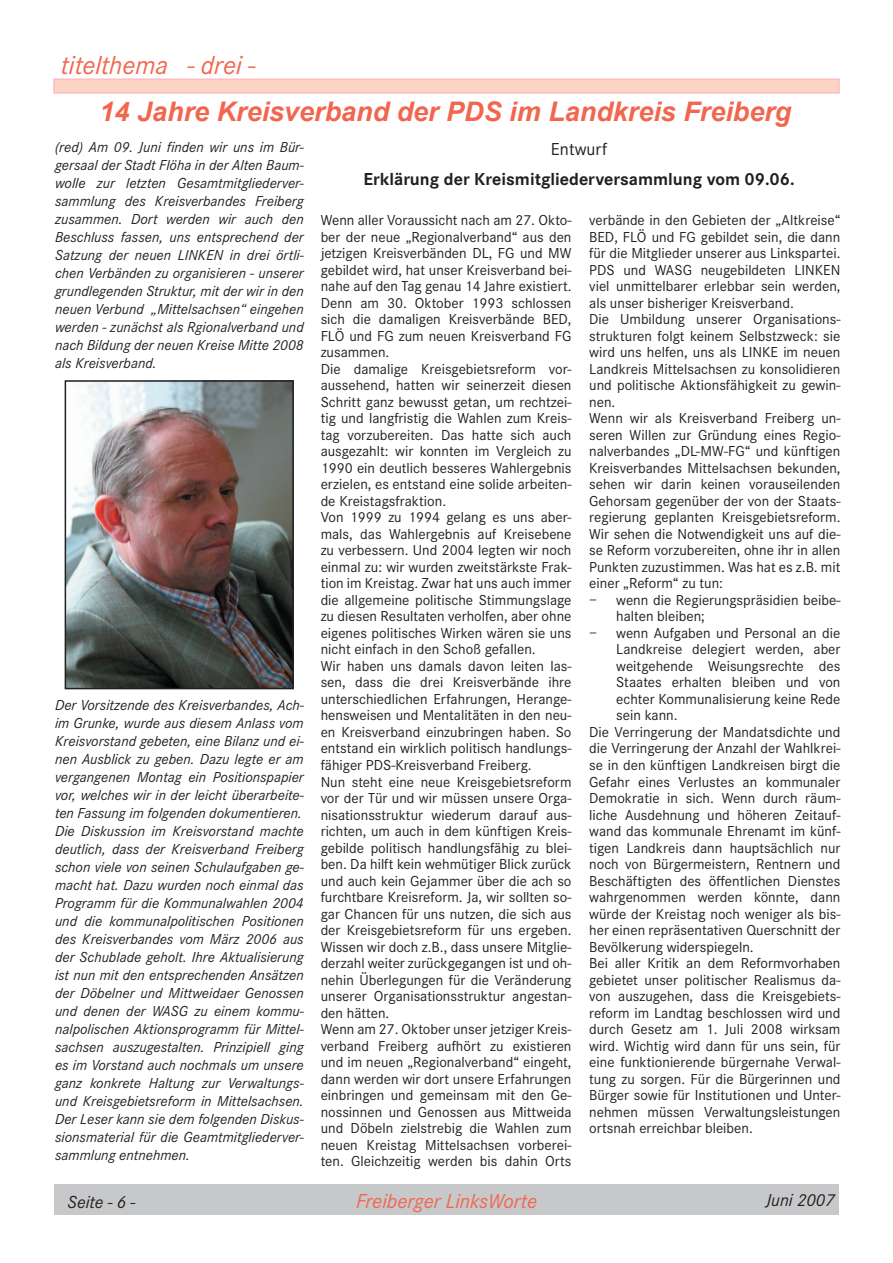
<style>
.page{position:relative;width:893px;height:1263px;background:#fff}
.page>*{position:absolute;margin:0;border:0;box-sizing:border-box;transform-origin:0 0}
.t1{font:italic 700 27px "Arial";color:#f2664f}
.t2{font:italic 27px "Corporate S";color:#f2664f}
.t3{font:italic 21px "Corporate S";color:#f2664f}
.t4{font:700 18px "Corporate S";color:#231f20}
.t5{font:italic 18px "Corporate S";color:#231f20}
.t6{font:18px "Corporate S";color:#231f20}
.t7{font:15px/16.5px "Corporate S";color:#231f20}
.t8{font:italic 15px/18px "Corporate S";color:#231f20;text-align:justify}
</style>
<div class="page">
<div style="left:54px;top:79px;width:785px;height:14px;background:#fcd3c4"></div>
<div style="left:53px;top:78px;width:787px;height:16px;border:2px solid #f9bebd"></div>
<div style="left:54px;top:1185px;width:785px;height:30px;background:#c7c8ca"></div>
<img style="left:68px;top:383px;width:223px;height:303px">
<div style="left:65px;top:380px;width:229px;height:309px;border:2px solid #231f20"></div>
<h1 class="t2" style="left:61px;top:50px;width:196px">titelthema - drei -</h1>
<h1 class="t1" style="left:100px;top:94px;width:693px">14 Jahre Kreisverband der PDS im Landkreis Freiberg</h1>
<p class="t8" style="left:55px;top:138px;width:250px">(red) Am 09. Juni finden wir uns im Bür&shy;gersaal der Stadt Flöha in der Alten Baum&shy;wolle zur letzten Gesamtmitgliederver&shy;sammlung des Kreisverbandes Freiberg zusammen. Dort werden wir auch den Beschluss fassen, uns entsprechend der Satzung der neuen LINKEN in drei örtli&shy;chen Verbänden zu organisieren - unserer grundlegenden Struktur, mit der wir in den neuen Verbund „Mittelsachsen“ eingehen werden - zunächst als Rgionalverband und nach Bildung der neuen Kreise Mitte 2008 als Kreisverband.</p>
<p class="t6" style="left:551px;top:139px;width:58px">Entwurf</p>
<p class="t4" style="left:363px;top:169px;width:433px">Erklärung der Kreismitgliederversammlung vom 09.06.</p>
<p class="t7" style="left:321px;top:212px;width:252px">Wenn aller Voraussicht nach am 27. Okto&shy;ber der neue „Regionalverband“ aus den jetzigen Kreisverbänden DL, FG und MW gebildet wird, hat unser Kreisverband bei&shy;nahe auf den Tag genau 14 Jahre existiert.<br>Denn am 30. Oktober 1993 schlossen sich die damaligen Kreisverbände BED, FLÖ und FG zum neuen Kreisverband FG zusammen.<br>Die damalige Kreisgebietsreform vor&shy;aussehend, hatten wir seinerzeit diesen Schritt ganz bewusst getan, um rechtzei&shy;tig und langfristig die Wahlen zum Kreis&shy;tag vorzubereiten. Das hatte sich auch ausgezahlt: wir konnten im Vergleich zu 1990 ein deutlich besseres Wahlergebnis erzielen, es entstand eine solide arbeiten&shy;de Kreistagsfraktion.<br>Von 1999 zu 1994 gelang es uns aber&shy;mals, das Wahlergebnis auf Kreisebene zu verbessern. Und 2004 legten wir noch einmal zu: wir wurden zweitstärkste Frak&shy;tion im Kreistag. Zwar hat uns auch immer die allgemeine politische Stimmungslage zu diesen Resultaten verholfen, aber ohne eigenes politisches Wirken wären sie uns nicht einfach in den Schoß gefallen.<br>Wir haben uns damals davon leiten las&shy;sen, dass die drei Kreisverbände ihre unterschiedlichen Erfahrungen, Herange&shy;hensweisen und Mentalitäten in den neu&shy;en Kreisverband einzubringen haben. So entstand ein wirklich politisch handlungs&shy;fähiger PDS-Kreisverband Freiberg.<br>Nun steht eine neue Kreisgebietsreform vor der Tür und wir müssen unsere Orga&shy;nisationsstruktur wiederum darauf aus&shy;richten, um auch in dem künftigen Kreis&shy;gebilde politisch handlungsfähig zu blei&shy;ben. Da hilft kein wehmütiger Blick zurück und auch kein Gejammer über die ach so furchtbare Kreisreform. Ja, wir sollten so&shy;gar Chancen für uns nutzen, die sich aus der Kreisgebietsreform für uns ergeben.<br>Wissen wir doch z.B., dass unsere Mitglie&shy;derzahl weiter zurückgegangen ist und oh&shy;nehin Überlegungen für die Veränderung unserer Organisationsstruktur angestan&shy;den hätten.<br>Wenn am 27. Oktober unser jetziger Kreis&shy;verband Freiberg aufhört zu existieren und im neuen „Regionalverband“ eingeht, dann werden wir dort unsere Erfahrungen einbringen und gemeinsam mit den Ge&shy;nossinnen und Genossen aus Mittweida und Döbeln zielstrebig die Wahlen zum neuen Kreistag Mittelsachsen vorberei&shy;ten. Gleichzeitig werden bis dahin Orts</p>
<p class="t7" style="left:589px;top:212px;width:253px">verbände in den Gebieten der „Altkreise“ BED, FLÖ und FG gebildet sein, die dann für die Mitglieder unserer aus Linkspartei.<br>PDS und WASG neugebildeten LINKEN viel unmittelbarer erlebbar sein werden, als unser bisheriger Kreisverband.<br>Die Umbildung unserer Organisations&shy;strukturen folgt keinem Selbstzweck: sie wird uns helfen, uns als LINKE im neuen Landkreis Mittelsachsen zu konsolidieren und politische Aktionsfähigkeit zu gewin&shy;nen.<br>Wenn wir als Kreisverband Freiberg un&shy;seren Willen zur Gründung eines Regio&shy;nalverbandes „DL-MW-FG“ und künftigen Kreisverbandes Mittelsachsen bekunden, sehen wir darin keinen vorauseilenden Gehorsam gegenüber der von der Staats&shy;regierung geplanten Kreisgebietsreform.<br>Wir sehen die Notwendigkeit uns auf die&shy;se Reform vorzubereiten, ohne ihr in allen Punkten zuzustimmen. Was hat es z.B. mit einer „Reform“ zu tun:<br>−</p>
<p class="t7" style="left:616px;top:592px;width:226px">wenn die Regierungspräsidien beibe&shy;halten bleiben;</p>
<p class="t7" style="left:589px;top:625px;width:9px">−</p>
<p class="t7" style="left:616px;top:625px;width:226px">wenn Aufgaben und Personal an die</p>
<p class="t7" style="left:616px;top:641px;width:226px">Landkreise delegiert werden, aber</p>
<p class="t7" style="left:616px;top:658px;width:226px">weitgehende Weisungsrechte des</p>
<p class="t7" style="left:616px;top:674px;width:226px">Staates erhalten bleiben und von</p>
<p class="t7" style="left:616px;top:691px;width:226px">echter Kommunalisierung keine Rede</p>
<p class="t7" style="left:616px;top:707px;width:63px">sein kann.</p>
<p class="t7" style="left:589px;top:724px;width:253px">Die Verringerung der Mandatsdichte und</p>
<p class="t7" style="left:589px;top:740px;width:253px">die Verringerung der Anzahl der Wahlkrei-</p>
<p class="t7" style="left:589px;top:757px;width:253px">se in den künftigen Landkreisen birgt die</p>
<p class="t7" style="left:589px;top:773px;width:253px">Gefahr eines Verlustes an kommunaler</p>
<p class="t7" style="left:589px;top:790px;width:253px">Demokratie in sich. Wenn durch räum-</p>
<p class="t7" style="left:589px;top:806px;width:253px">liche Ausdehnung und höheren Zeitauf-</p>
<p class="t7" style="left:589px;top:823px;width:253px">wand das kommunale Ehrenamt im künf-</p>
<p class="t7" style="left:589px;top:839px;width:253px">tigen Landkreis dann hauptsächlich nur</p>
<p class="t7" style="left:589px;top:856px;width:253px">noch von Bürgermeistern, Rentnern und</p>
<p class="t7" style="left:589px;top:872px;width:253px">Beschäftigten des öffentlichen Dienstes</p>
<p class="t7" style="left:589px;top:889px;width:253px">wahrgenommen werden könnte, dann</p>
<p class="t7" style="left:589px;top:905px;width:253px">würde der Kreistag noch weniger als bis-</p>
<p class="t7" style="left:589px;top:922px;width:253px">her einen repräsentativen Querschnitt der</p>
<p class="t7" style="left:589px;top:938px;width:166px">Bevölkerung widerspiegeln.</p>
<p class="t7" style="left:589px;top:955px;width:253px">Bei aller Kritik an dem Reformvorhaben</p>
<p class="t7" style="left:589px;top:971px;width:253px">gebietet unser politischer Realismus da-</p>
<p class="t7" style="left:589px;top:988px;width:253px">von auszugehen, dass die Kreisgebiets-</p>
<p class="t7" style="left:589px;top:1004px;width:253px">reform im Landtag beschlossen wird und</p>
<p class="t7" style="left:589px;top:1021px;width:253px">durch Gesetz am 1. Juli 2008 wirksam</p>
<p class="t7" style="left:589px;top:1037px;width:253px">wird. Wichtig wird dann für uns sein, für</p>
<p class="t7" style="left:589px;top:1054px;width:253px">eine funktionierende bürgernahe Verwal-</p>
<p class="t7" style="left:589px;top:1070px;width:253px">tung zu sorgen. Für die Bürgerinnen und</p>
<p class="t7" style="left:589px;top:1087px;width:253px">Bürger sowie für Institutionen und Unter-</p>
<p class="t7" style="left:589px;top:1103px;width:253px">nehmen müssen Verwaltungsleistungen</p>
<p class="t7" style="left:589px;top:1120px;width:165px">ortsnah erreichbar bleiben.</p>
<p class="t8" style="left:55px;top:696px;width:250px;text-align:left">Der Vorsitzende des Kreisverbandes, Ach&shy;im Grunke, wurde aus diesem Anlass vom Kreisvorstand gebeten, eine Bilanz und ei&shy;nen Ausblick zu geben. Dazu legte er am vergangenen Montag ein Positionspapier vor, welches wir in der leicht überarbeite&shy;ten Fassung im folgenden dokumentieren.<br>Die Diskussion im Kreisvorstand machte deutlich, dass der Kreisverband Freiberg schon viele von seinen Schulaufgaben ge&shy;macht hat. Dazu wurden noch einmal das Programm für die Kommunalwahlen 2004 und die kommunalpolitischen Positionen des Kreisverbandes vom März 2006 aus der Schublade geholt. Ihre Aktualisierung ist nun mit den entsprechenden Ansätzen der Döbelner und Mittweidaer Genossen und denen der WASG zu einem kommu&shy;nalpolischen Aktionsprogramm für Mittel&shy;sachsen auszugestalten. Prinzipiell ging es im Vorstand auch nochmals um unsere ganz konkrete Haltung zur Verwaltungs&shy;und Kreisgebietsreform in Mittelsachsen.<br>Der Leser kann sie dem folgenden Diskus&shy;sionsmaterial für die Geamtmitgliederver&shy;sammlung entnehmen.</p>
<p class="t5" style="left:68px;top:1191px;width:69px">Seite - 6 -</p>
<h2 class="t3" style="left:356px;top:1189px;width:183px">Freiberger LinksWorte</h2>
<p class="t5" style="left:766px;top:1189px;width:70px">Juni 2007</p>
</div>
